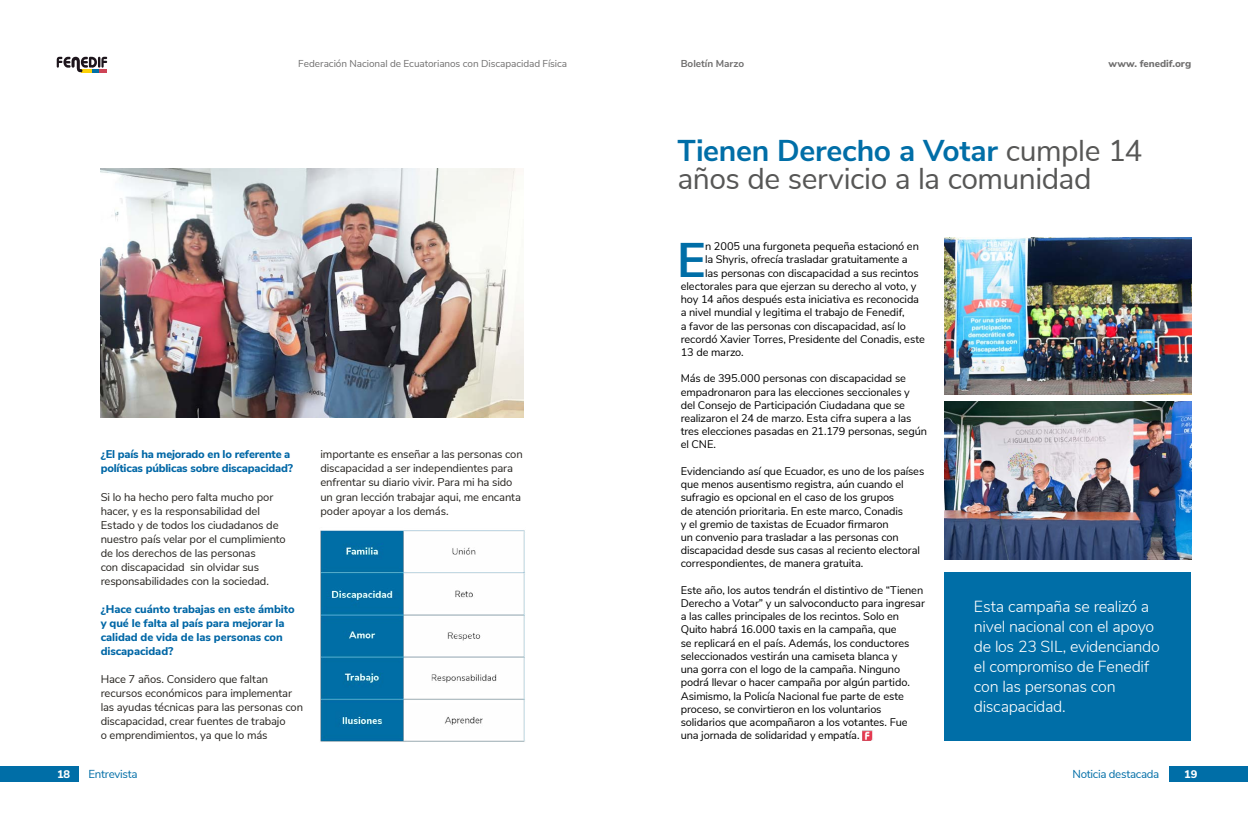
<style>
.page{position:relative;width:1248px;height:823px;background:#fff}
.page>*{position:absolute;margin:0;border:0;box-sizing:border-box;transform-origin:0 0}
.t1{font:700 48.4px "Nunito Sans";color:#006ea7}
.t2{font:30px/28px "Nunito Sans";letter-spacing:-.015em;color:#575756}
.t3{font:300 16px/20px "Nunito Sans";letter-spacing:-.02em;color:#fff}
.t4{font:11.5px "Nunito Sans";letter-spacing:-.025em;color:#006ea7}
.t5{font:11.2px/14px "Nunito Sans";letter-spacing:-.01em;color:#25221e}
.t6{font:800 11.2px/14px "Nunito Sans";letter-spacing:-.01em;color:#0067a6}
.t7{font:11px/13.2px "Nunito Sans";letter-spacing:-.01em;color:#000}
.t8{font:800 11px "Nunito Sans";color:#fff}
.t9{font:10px "Nunito Sans";letter-spacing:-.005em;color:#706f6f}
.t10{font:800 10px "Nunito Sans";color:#706f6f}
.t11{font:700 10px "Nunito Sans";color:#706f6f}
.s1{font-weight:700;color:#006ea7}
</style>
<div class="page">
<div style="left:0;top:765px;width:78px;height:16px;background:#006ea7"></div>
<svg style="left:57px;top:57px;width:50px;height:15px"></svg>
<img style="left:101px;top:169px;width:422px;height:248px">
<img style="left:320px;top:530px;width:205px;height:212px">
<div style="left:1169px;top:765px;width:78px;height:16px;background:#006ea7"></div>
<img style="left:944px;top:237px;width:247px;height:157px">
<img style="left:944px;top:401px;width:247px;height:158px">
<svg style="left:862px;top:730px;width:11px;height:10px"></svg>
<div style="left:944px;top:571px;width:247px;height:169px;background:#006ea7"></div>
<p class="t9" style="left:298px;top:56px;width:270px">Federación Nacional de Ecuatorianos con Discapacidad Física</p>
<p class="t6" style="left:101px;top:446px;width:194px">¿El país ha mejorado en lo referente a políticas públicas sobre discapacidad?</p>
<p class="t5" style="left:101px;top:488px;width:187px">Si lo ha hecho pero falta mucho por hacer, y es la responsabilidad del Estado y de todos los ciudadanos de nuestro país velar por el cumplimiento de los derechos de las personas<br>con discapacidad sin olvidar sus responsabilidades con la sociedad.</p>
<p class="t6" style="left:101px;top:600px;width:195px">¿Hace cuánto trabajas en este ámbito y qué le falta al país para mejorar la calidad de vida de las personas con discapacidad?</p>
<p class="t5" style="left:101px;top:670px;width:204px">Hace 7 años. Considero que faltan recursos económicos para implementar las ayudas técnicas para las personas con discapacidad, crear fuentes de trabajo<br>o emprendimientos, ya que lo más</p>
<p class="t8" style="left:57px;top:765px;width:15px">18</p>
<p class="t4" style="left:89px;top:765px;width:50px">Entrevista</p>
<p class="t5" style="left:320px;top:446px;width:204px">importante es enseñar a las personas con discapacidad a ser independientes para enfrentar su diario vivir. Para mi ha sido un gran lección trabajar aqui, me encanta poder apoyar a los demás.</p>
<p class="t11" style="left:680px;top:56px;width:65px">Boletín Marzo</p>
<p class="t10" style="left:1108px;top:56px;width:84px">www. fenedif.org</p>
<h2 class="t2" style="left:677px;top:135px;width:466px"><span class="s1">Tienen Derecho a Votar</span> cumple 14 años de servicio a la comunidad</h2>
<h1 class="t1" style="left:677px;top:224px;width:30px">E</h1>
<p class="t7" style="left:705px;top:239px;width:215px">n 2005 una furgoneta pequeña estacionó en</p>
<p class="t7" style="left:705px;top:252px;width:204px">la Shyris, ofrecía trasladar gratuitamente a</p>
<p class="t7" style="left:705px;top:265px;width:215px">las personas con discapacidad a sus recintos</p>
<p class="t7" style="left:680px;top:278px;width:237px">electorales para que ejerzan su derecho al voto, y</p>
<p class="t7" style="left:680px;top:292px;width:240px">hoy 14 años después esta iniciativa es reconocida</p>
<p class="t7" style="left:680px;top:305px;width:225px">a nivel mundial y legitima el trabajo de Fenedif,</p>
<p class="t7" style="left:680px;top:318px;width:227px">a favor de las personas con discapacidad, así lo</p>
<p class="t7" style="left:680px;top:331px;width:245px">recordó Xavier Torres, Presidente del Conadis, este</p>
<p class="t7" style="left:680px;top:344px;width:65px">13 de marzo.</p>
<p class="t7" style="left:680px;top:371px;width:248px">Más de 395.000 personas con discapacidad se empadronaron para las elecciones seccionales y del Consejo de Participación Ciudadana que se realizaron el 24 de marzo. Esta cifra supera a las tres elecciones pasadas en 21.179 personas, según el CNE.</p>
<p class="t7" style="left:680px;top:463px;width:245px">Evidenciando así que Ecuador, es uno de los países que menos ausentismo registra, aún cuando el sufragio es opcional en el caso de los grupos<br>de atención prioritaria. En este marco, Conadis<br>y el gremio de taxistas de Ecuador firmaron<br>un convenio para trasladar a las personas con discapacidad desde sus casas al reciento electoral correspondientes, de manera gratuita.</p>
<p class="t7" style="left:680px;top:582px;width:246px">Este año, los autos tendrán el distintivo de “Tienen Derecho a Votar” y un salvoconducto para ingresar a las calles principales de los recintos. Solo en Quito habrá 16.000 taxis en la campaña, que<br>se replicará en el país. Además, los conductores seleccionados vestirán una camiseta blanca y<br>una gorra con el logo de la campaña. Ninguno podrá llevar o hacer campaña por algún partido.<br>Asimismo, la Policía Nacional fue parte de este proceso, se convirtieron en los voluntarios solidarios que acompañaron a los votantes. Fue una jornada de solidaridad y empatía.</p>
<h3 class="t3" style="left:973px;top:595px;width:187px">Esta campaña se realizó a nivel nacional con el apoyo de los 23 SIL, evidenciando el compromiso de Fenedif con las personas con discapacidad.</h3>
<p class="t4" style="left:1072px;top:765px;width:88px">Noticia destacada</p>
<p class="t8" style="left:1184px;top:765px;width:15px">19</p>
</div>
